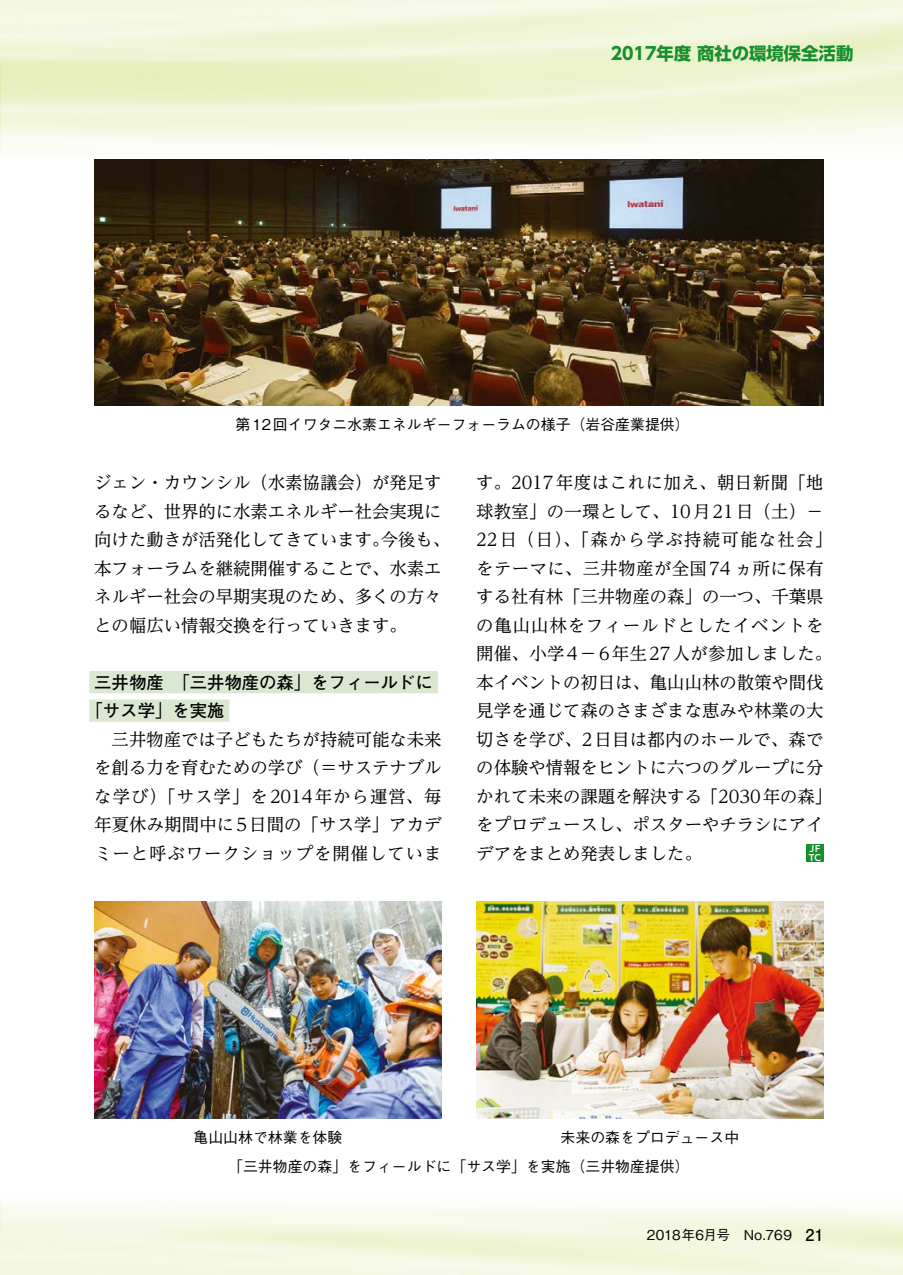
<style>
.page{position:relative;width:903px;height:1275px;background:#fff}
.page>*{position:absolute;margin:0;border:0;box-sizing:border-box;transform-origin:0 0}
.t1{font:17.32px/28.5px "UD Reimin Pr 6";color:#000}
.t2{font:700 17.32px/28.5px "Futo Go B101 Pro";color:#000}
.t3{font:700 17.32px "UD Shin Go Pro";color:#16902e}
.t4{font:500 14.88px/28.5px "Gothic BBB Pro";color:#000}
.t5{font:500 13.65px "Gothic BBB Pro";letter-spacing:.015em;color:#000}
.t6{font:700 8.75px/8.8px "UD Shin Go Pro De";color:#fff}
.s1{font-family:"Futo Go B101 Pro";font-weight:700;font-size:16.1px}
</style>
<div class="page">
<img style="left:0;top:0;width:903px;height:160px">
<div style="left:89px;top:671px;width:349px;height:22px;background:#dae8d2"></div>
<div style="left:89px;top:699px;width:140px;height:23px;background:#dae8d2"></div>
<img style="left:94px;top:160px;width:729px;height:246px">
<img style="left:94px;top:902px;width:347px;height:217px">
<img style="left:476px;top:902px;width:347px;height:217px">
<div style="left:806px;top:845px;width:17px;height:17px;background:#16902e"></div>
<p class="t3" style="left:611px;top:39px;width:244px">2017年度 商社の環境保全活動</p>
<p class="t4" style="left:236px;top:408px;width:456px">第12回イワタニ水素エネルギーフォーラムの様子（岩谷産業提供）</p>
<p class="t1" style="left:94px;top:468px;width:357px">ジェン・カウンシル（水素協議会）が発足するなど、世界的に水素エネルギー社会実現に向けた動きが活発化してきています。今後も、本フォーラムを継続開催することで、水素エネルギー社会の早期実現のため、多くの方々との幅広い情報交換を行っていきます。</p>
<p class="t2" style="left:86px;top:666px;width:349px;text-indent:9px">三井物産　「三井物産の森」をフィールドに「サス学」を実施</p>
<p class="t1" style="left:94px;top:724px;width:349px;text-align:justify;text-indent:17px">三井物産では子どもたちが持続可能な未来を創る力を育むための学び（＝サステナブルな学び）「サス学」を2014年から運営、毎年夏休み期間中に5日間の「サス学」アカデミーと呼ぶワークショップを開催していま</p>
<p class="t1" style="left:476px;top:468px;width:357px">す。2017年度はこれに加え、朝日新聞「地球教室」の一環として、10月21日（土）－<br>22日（日）、「森から学ぶ持続可能な社会」をテーマに、三井物産が全国74 ヵ所に保有する社有林「三井物産の森」の一つ、千葉県の亀山山林をフィールドとしたイベントを開催、小学4－6年生27人が参加しました。本イベントの初日は、亀山山林の散策や間伐見学を通じて森のさまざまな恵みや林業の大切さを学び、2日目は都内のホールで、森での体験や情報をヒントに六つのグループに分かれて未来の課題を解決する「2030年の森」をプロデュースし、ポスターやチラシにアイデアをまとめ発表しました。</p>
<p class="t6" style="left:809px;top:844px;width:14px">JF<br>TC</p>
<p class="t4" style="left:561px;top:1121px;width:180px">未来の森をプロデュース中</p>
<p class="t4" style="left:228px;top:1121px;width:463px;text-indent:-35px">亀山山林で林業を体験<br>「三井物産の森」をフィールドに「サス学」を実施（三井物産提供）</p>
<p class="t5" style="left:647px;top:1224px;width:178px">2018年6月号　No.769　<span class="s1">21</span></p>
</div>
